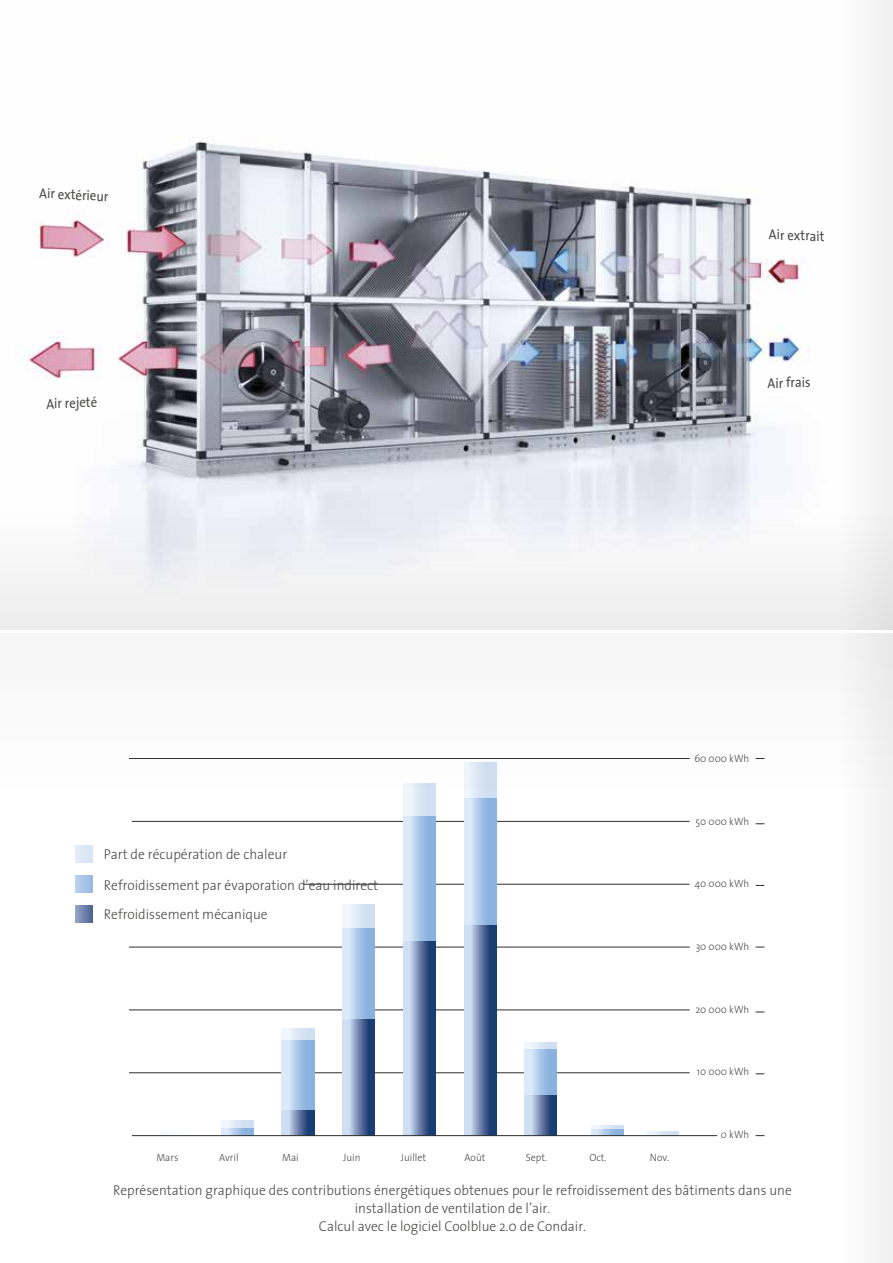
<style>
.page{position:relative;width:893px;height:1263px;background:#fff}
.page>*{position:absolute;margin:0;border:0;box-sizing:border-box;transform-origin:0 0}
.t1{font:300 14.25px/18px "The Sans";color:#4a4a49;text-align:center;scale:.95 1}
.t2{font:14.25px "The Sans";color:#4a4a49;scale:.9 1}
.t3{font:300 10.5px "The Sans";color:#4a4a49;scale:.95 1}
</style>
<div class="page">
<img style="left:33px;top:137px;width:657px;height:142px">
<svg style="left:0;top:279px;width:893px;height:351px"></svg>
<hr style="left:129px;top:1072px;width:561px;height:1px;background:#2e2e2d">
<hr style="left:129px;top:1010px;width:561px;height:1px;background:#2e2e2d">
<hr style="left:129px;top:947px;width:561px;height:1px;background:#2e2e2d">
<hr style="left:303px;top:884px;width:387px;height:1px;background:#2e2e2d">
<svg style="left:221px;top:1128px;width:32px;height:7px"></svg>
<svg style="left:591px;top:1130px;width:32px;height:5px"></svg>
<svg style="left:282px;top:1109px;width:32px;height:26px"></svg>
<svg style="left:343px;top:1018px;width:32px;height:117px;background:#728ab0"></svg>
<svg style="left:403px;top:940px;width:32px;height:195px;background:#768db3"></svg>
<svg style="left:464px;top:924px;width:32px;height:211px;background:#748bb2"></svg>
<svg style="left:525px;top:1095px;width:32px;height:40px"></svg>
<svg style="left:343px;top:928px;width:32px;height:90px;background:#aecaea"></svg>
<div style="left:403px;top:817px;width:32px;height:123px;background:linear-gradient(to right,#e7f1fd,#7da8db)"></div>
<div style="left:464px;top:798px;width:32px;height:126px;background:linear-gradient(to right,#e6f1fd,#7ca8db)"></div>
<div style="left:282px;top:1040px;width:32px;height:69px;background:linear-gradient(to right,#e6f0fc,#7ca8db)"></div>
<svg style="left:525px;top:1049px;width:32px;height:46px"></svg>
<div style="left:343px;top:904px;width:32px;height:24px;background:linear-gradient(to right,#f4f8fd,#cbdcf0)"></div>
<svg style="left:221px;top:1121px;width:32px;height:7px"></svg>
<svg style="left:591px;top:1125px;width:32px;height:5px"></svg>
<svg style="left:646px;top:1131px;width:32px;height:4px"></svg>
<svg style="left:282px;top:1028px;width:32px;height:12px"></svg>
<svg style="left:525px;top:1043px;width:32px;height:6px"></svg>
<hr style="left:160px;top:1132px;width:33px;height:3px;background:#f9fdff">
<hr style="left:132px;top:1135px;width:585px;height:1px;background:#2e2e2d">
<svg style="left:75px;top:875px;width:17px;height:17px"></svg>
<svg style="left:75px;top:905px;width:17px;height:18px"></svg>
<div style="left:75px;top:845px;width:17px;height:17px;background:#dde8f6"></div>
<div style="left:0;top:632px;width:893px;height:197px;background:#fafafa"></div>
<hr style="left:0;top:630px;width:893px;height:3px;background:#fff">
<p class="t2" style="left:40px;top:181px;width:79px;rotate:3deg">Air extérieur</p>
<p class="t2" style="left:46px;top:392px;width:58px;rotate:-2deg">Air rejeté</p>
<p class="t2" style="left:769px;top:223px;width:64px;rotate:2deg">Air extrait</p>
<p class="t2" style="left:767px;top:371px;width:49px;rotate:-1deg">Air frais</p>
<p class="t1" style="left:104px;top:838px;width:290px;line-height:30.8px;text-align:left">Part de récupération de chaleur<br>Refroidissement par évaporation d’eau indirect</p>
<p class="t1" style="left:104px;top:905px;width:174px">Refroidissement mécanique</p>
<p class="t3" style="left:156px;top:1149px;width:25px">Mars</p>
<p class="t3" style="left:219px;top:1149px;width:22px">Avril</p>
<p class="t3" style="left:282px;top:1149px;width:19px">Mai</p>
<p class="t3" style="left:343px;top:1149px;width:20px">Juin</p>
<p class="t3" style="left:401px;top:1149px;width:28px">Juillet</p>
<p class="t3" style="left:465px;top:1149px;width:24px">Août</p>
<p class="t3" style="left:526px;top:1149px;width:24px">Sept.</p>
<p class="t3" style="left:589px;top:1149px;width:20px">Oct.</p>
<p class="t3" style="left:650px;top:1149px;width:22px">Nov.</p>
<p class="t3" style="left:694px;top:750px;width:59px">60 000 kWh</p>
<p class="t3" style="left:696px;top:812px;width:58px">50 000 kWh</p>
<p class="t3" style="left:695px;top:875px;width:59px">40 000 kWh</p>
<p class="t3" style="left:696px;top:938px;width:58px">30 000 kWh</p>
<p class="t3" style="left:695px;top:1000px;width:58px">20 000 kWh</p>
<p class="t3" style="left:697px;top:1063px;width:57px">10 000 kWh</p>
<p class="t3" style="left:721px;top:1126px;width:31px">0 kWh</p>
<p class="t1" style="left:113px;top:1180px;width:716px">Représentation graphique des contributions énergétiques obtenues pour le refroidissement des bâtiments dans une installation de ventilation de l’air.<br>Calcul avec le logiciel Coolblue 2.0 de Condair.</p>
</div>
